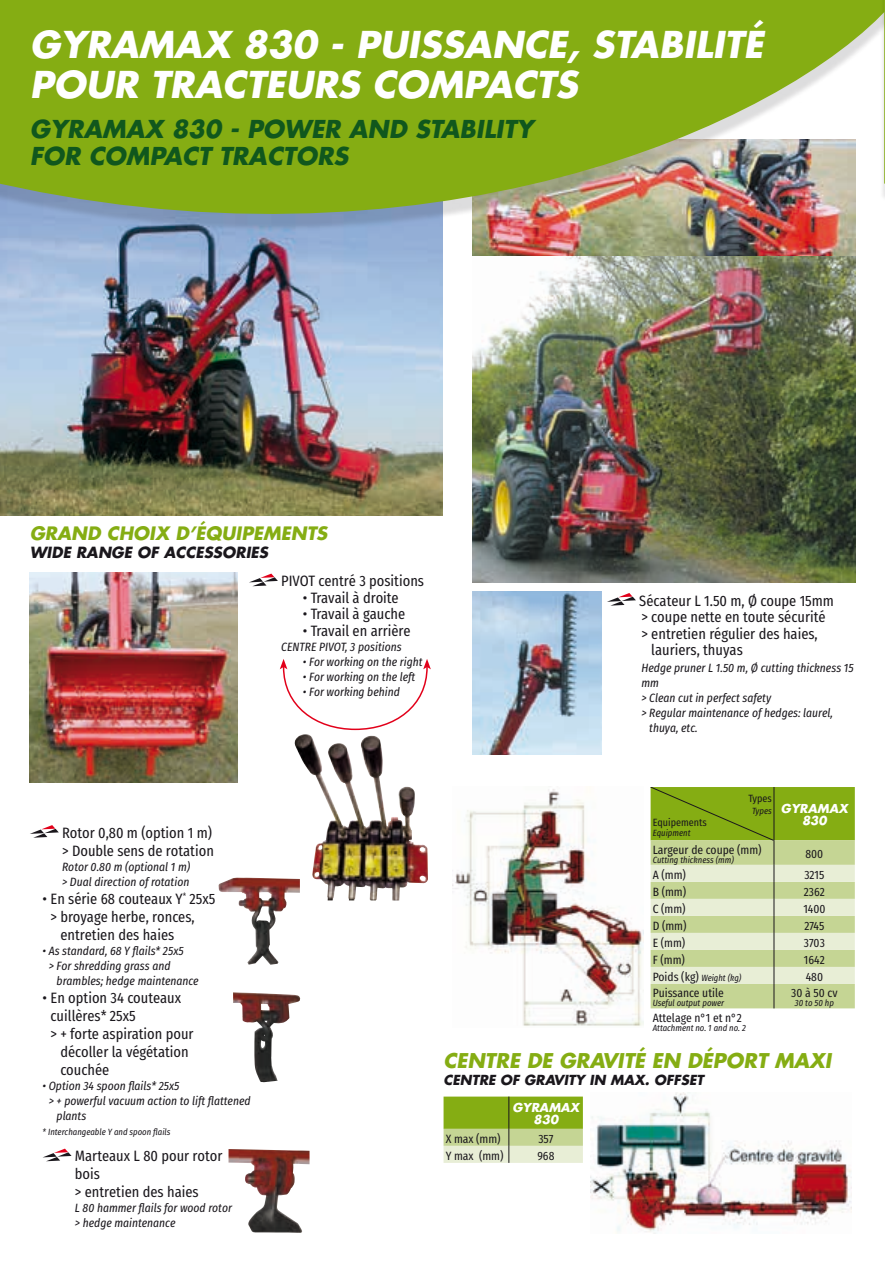
<style>
.page{position:relative;width:885px;height:1263px;background:#fff}
.page>*{position:absolute;margin:0;border:0;box-sizing:border-box;transform-origin:0 0}
.t1{font:italic 700 36px/40.5px "Futura";color:#fff}
.t2{font:italic 700 24px/27px "Futura";color:#10571d}
.t3{font:italic 700 19.8px "Futura";color:#85ad13}
.t4{font:italic 700 18px "Futura";color:#85ad13}
.t5{font:15px/18px "Fira Sans Condensed";color:#1a171c}
.t6{font:italic 700 15px "Futura";color:#1a171c}
.t7{font:italic 700 13.5px "Futura";color:#1a171c}
.t8{font:italic 12px/15px "Fira Sans Condensed";color:#1a171c}
.t9{font:12px "Fira Sans Condensed";color:#1a171c}
.t10{font:italic 700 12px/12px "Futura";color:#fff;text-align:center}
.t11{font:10.5px "Fira Sans Condensed";color:#1a171c}
.t12{font:italic 9px "Fira Sans Condensed";color:#1a171c}
.s1{font-style:normal;font-size:12px}
</style>
<div class="page">
<img style="left:590px;top:1092px;width:261px;height:140px">
<img style="left:0;top:285px;width:442px;height:231px">
<img style="left:0;top:0;width:879px;height:285px">
<div style="left:879px;top:0;width:5px;height:231px;background:#1a171c;opacity:.15"></div>
<svg style="left:884px;top:0;width:1px;height:198px"></svg>
<img style="left:472px;top:256px;width:383px;height:326px">
<img style="left:30px;top:572px;width:207px;height:211px">
<img style="left:294px;top:736px;width:134px;height:164px">
<img style="left:472px;top:592px;width:130px;height:163px">
<img style="left:218px;top:878px;width:82px;height:87px">
<img style="left:228px;top:1149px;width:81px;height:84px">
<img style="left:233px;top:992px;width:67px;height:90px">
<svg style="left:249px;top:574px;width:29px;height:12px"></svg>
<svg style="left:30px;top:825px;width:29px;height:13px"></svg>
<svg style="left:43px;top:1148px;width:29px;height:13px"></svg>
<svg style="left:607px;top:593px;width:29px;height:13px"></svg>
<svg style="left:280px;top:659px;width:151px;height:72px"></svg>
<svg style="left:650px;top:787px;width:204px;height:221px;background:#bfd189"></svg>
<svg style="left:443px;top:1096px;width:140px;height:67px;background:#afc869"></svg>
<img style="left:452px;top:789px;width:191px;height:237px">
<h1 class="t1" style="left:30px;top:23px;width:734px">GYRAMAX 830 - PUISSANCE, STABILITÉ<br>POUR TRACTEURS COMPACTS</h1>
<h2 class="t2" style="left:30px;top:115px;width:505px">GYRAMAX 830 - POWER AND STABILITY<br>FOR COMPACT TRACTORS</h2>
<h3 class="t4" style="left:30px;top:521px;width:299px">GRAND CHOIX D’ÉQUIPEMENTS</h3>
<p class="t6" style="left:30px;top:542px;width:240px">WIDE RANGE OF ACCESSORIES</p>
<p class="t5" style="left:281px;top:570px;width:144px">PIVOT centré 3 positions</p>
<p class="t5" style="left:303px;top:587px;width:97px">• Travail à droite</p>
<p class="t5" style="left:303px;top:603px;width:104px">• Travail à gauche</p>
<p class="t5" style="left:303px;top:620px;width:109px">• Travail en arrière</p>
<p class="t8" style="left:281px;top:639px;width:122px">CENTRE PIVOT, 3 positions</p>
<p class="t8" style="left:303px;top:654px;width:121px">• For working on the right</p>
<p class="t8" style="left:303px;top:669px;width:114px">• For working on the left</p>
<p class="t8" style="left:303px;top:684px;width:98px">• For working behind</p>
<p class="t5" style="left:639px;top:590px;width:196px">Sécateur L 1.50 m, Ø coupe 15mm</p>
<p class="t5" style="left:641px;top:606px;width:185px">&gt; coupe nette en toute sécurité</p>
<p class="t5" style="left:641px;top:623px;width:178px">&gt; entretien régulier des haies,</p>
<p class="t5" style="left:651px;top:639px;width:93px">lauriers, thuyas</p>
<p class="t8" style="left:641px;top:660px;width:214px">Hedge pruner L 1.50 m, Ø cutting thickness 15</p>
<p class="t8" style="left:641px;top:675px;width:19px">mm</p>
<p class="t8" style="left:641px;top:690px;width:131px">&gt; Clean cut in perfect safety</p>
<p class="t8" style="left:641px;top:705px;width:193px">&gt; Regular maintenance of hedges: laurel,</p>
<p class="t8" style="left:649px;top:720px;width:50px">thuya, etc.</p>
<p class="t5" style="left:62px;top:822px;width:153px">Rotor 0,80 m (option 1 m) &gt; Double sens de rotation</p>
<p class="t8" style="left:62px;top:859px;width:129px">Rotor 0.80 m (optional 1 m) &gt; Dual direction of rotation</p>
<p class="t5" style="left:43px;top:888px;width:174px">• En série 68 couteaux Y<sup>*</sup> 25x5</p>
<p class="t5" style="left:50px;top:906px;width:146px">&gt; broyage herbe, ronces,</p>
<p class="t5" style="left:60px;top:924px;width:115px">entretien des haies</p>
<p class="t8" style="left:43px;top:943px;width:143px;text-align:center">• As standard, 68 Y flails* 25x5 &gt; For shredding grass and</p>
<p class="t8" style="left:57px;top:973px;width:144px">brambles; hedge maintenance</p>
<p class="t5" style="left:43px;top:987px;width:140px">• En option 34 couteaux</p>
<p class="t5" style="left:50px;top:1005px;width:87px">cuillères* 25x5</p>
<p class="t5" style="left:50px;top:1023px;width:145px">&gt; + forte aspiration pour</p>
<p class="t5" style="left:60px;top:1041px;width:130px">décoller la végétation</p>
<p class="t5" style="left:60px;top:1059px;width:50px">couchée</p>
<p class="t8" style="left:43px;top:1078px;width:138px">• Option 34 spoon flails* 25x5</p>
<p class="t8" style="left:49px;top:1093px;width:203px">&gt; + powerful vacuum action to lift flattened</p>
<p class="t8" style="left:57px;top:1108px;width:31px">plants</p>
<p class="t12" style="left:43px;top:1125px;width:129px">* Interchangeable Y and spoon flails</p>
<p class="t5" style="left:75px;top:1145px;width:149px">Marteaux L 80 pour rotor bois<br>&gt; entretien des haies</p>
<p class="t8" style="left:75px;top:1200px;width:159px">L 80 hammer flails for wood rotor &gt; hedge maintenance</p>
<p class="t11" style="left:652px;top:813px;width:56px">Equipements</p>
<p class="t12" style="left:652px;top:827px;width:39px">Equipment</p>
<p class="t11" style="left:748px;top:789px;width:25px">Types</p>
<p class="t12" style="left:752px;top:804px;width:21px">Types</p>
<p class="t9" style="left:652px;top:838px;width:110px">Largeur de coupe (mm)</p>
<p class="t12" style="left:652px;top:853px;width:83px">Cutting thickness (mm)</p>
<p class="t10" style="left:780px;top:802px;width:68px">GYRAMAX<br>830</p>
<p class="t9" style="left:805px;top:843px;width:19px">800</p>
<p class="t9" style="left:652px;top:864px;width:35px">A (mm)</p>
<p class="t9" style="left:804px;top:864px;width:22px">3215</p>
<p class="t9" style="left:652px;top:881px;width:35px">B (mm)</p>
<p class="t9" style="left:803px;top:881px;width:23px">2362</p>
<p class="t9" style="left:652px;top:898px;width:34px">C (mm)</p>
<p class="t9" style="left:803px;top:898px;width:24px">1400</p>
<p class="t9" style="left:652px;top:915px;width:35px">D (mm)</p>
<p class="t9" style="left:804px;top:915px;width:22px">2745</p>
<p class="t9" style="left:652px;top:932px;width:34px">E (mm)</p>
<p class="t9" style="left:803px;top:932px;width:22px">3703</p>
<p class="t9" style="left:652px;top:949px;width:34px">F (mm)</p>
<p class="t9" style="left:803px;top:949px;width:22px">1642</p>
<p class="t12" style="left:652px;top:971px;width:90px"><span class="s1">Poids (kg)</span> Weight (kg)</p>
<p class="t9" style="left:805px;top:966px;width:19px">480</p>
<p class="t9" style="left:652px;top:982px;width:72px">Puissance utile</p>
<p class="t12" style="left:652px;top:997px;width:73px">Useful output power</p>
<p class="t9" style="left:791px;top:982px;width:48px">30 à 50 cv</p>
<p class="t12" style="left:794px;top:997px;width:41px">30 to 50 hp</p>
<p class="t9" style="left:652px;top:1006px;width:90px">Attelage n°1 et n°2</p>
<p class="t12" style="left:652px;top:1021px;width:95px">Attachment no. 1 and no. 2</p>
<h3 class="t3" style="left:443px;top:1047px;width:389px">CENTRE DE GRAVITÉ EN DÉPORT MAXI</h3>
<p class="t7" style="left:443px;top:1070px;width:262px">CENTRE OF GRAVITY IN MAX. OFFSET</p>
<p class="t10" style="left:512px;top:1101px;width:68px">GYRAMAX<br>830</p>
<p class="t9" style="left:445px;top:1128px;width:56px">X max (mm)</p>
<p class="t9" style="left:538px;top:1128px;width:16px">357</p>
<p class="t9" style="left:445px;top:1145px;width:59px">Y max (mm)</p>
<p class="t9" style="left:537px;top:1145px;width:19px">968</p>
</div>
